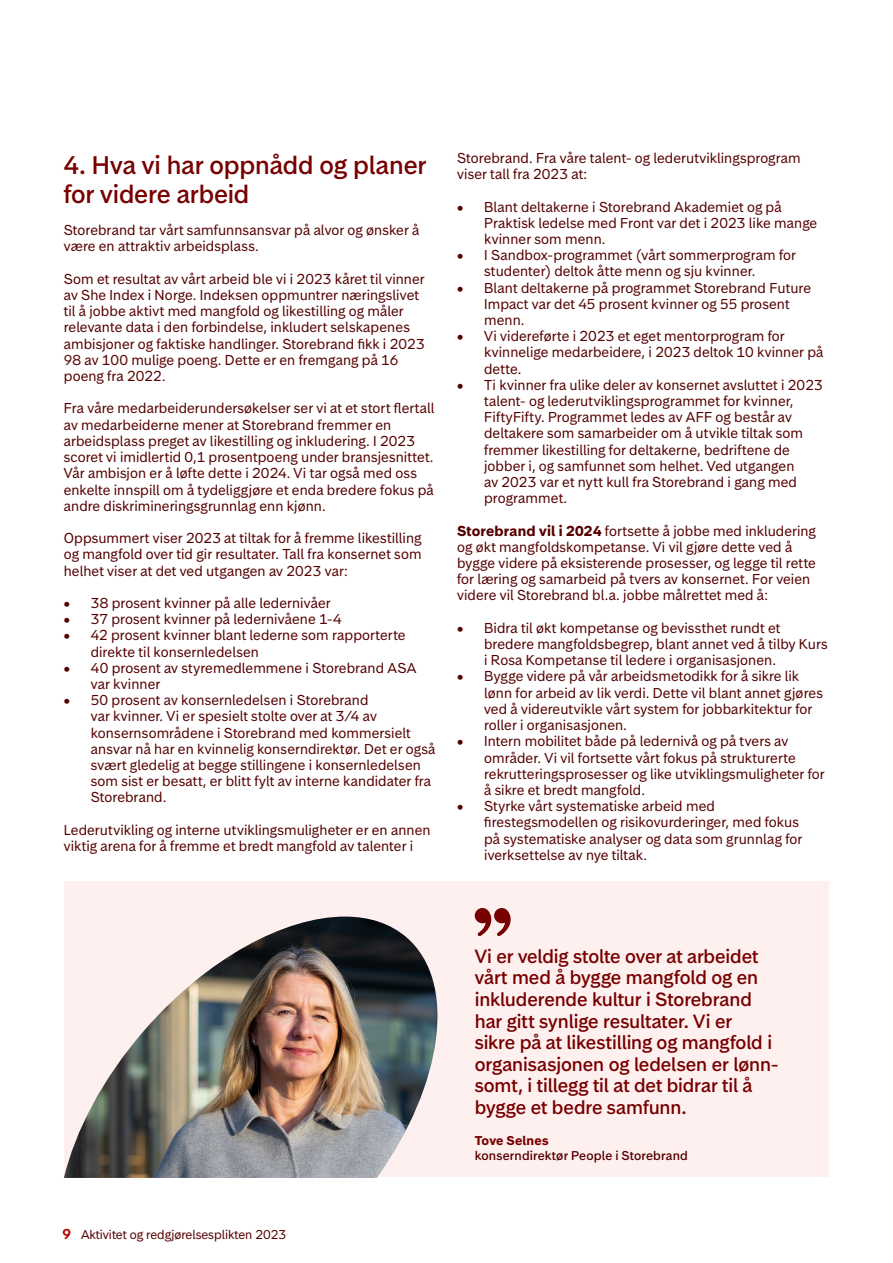
<style>
.page{position:relative;width:893px;height:1263px;background:#fff}
.page>*{position:absolute;margin:0;border:0;box-sizing:border-box;transform-origin:0 0}
.Intro_Ingress_dark_red_-_16pt{font:500 24px/28.8px "Storebrand Text";letter-spacing:-.005em;color:#700}
.Quote_dark_red_-_16pt{font:500 18px/21.6px "Storebrand Text";letter-spacing:-.005em;color:#700}
.Body_text_extra_dark_red_-_9pt{font:13.5px/16.2px "Storebrand Text";letter-spacing:.005em;color:#560000}
.t1{font:12px "Storebrand Text";color:#560000}
.Image_graph_captions_-_8pt{font:500 12px "Storebrand Text";letter-spacing:.01em;color:#560000}
.Name_person_quote_dark_red_-_8pt{font:700 12px "Storebrand Text";letter-spacing:.015em;color:#700}
.s1{font-weight:700}
.s2{font-weight:600;font-size:13.5px;color:#b20000}
</style>
<div class="page">
<div style="left:64px;top:882px;width:765px;height:295px;background:#fff0f0"></div>
<img style="left:64px;top:916px;width:374px;height:262px">
<svg style="left:475px;top:908px;width:36px;height:28px"></svg>
<p class="Intro_Ingress_dark_red_-_16pt" style="left:64px;top:150px;width:364px">4. Hva vi har oppnådd og planer for videre arbeid</p>
<p class="Body_text_extra_dark_red_-_9pt" style="left:64px;top:222px;width:357px">Storebrand tar vårt samfunnsansvar på alvor og ønsker å være en attraktiv arbeidsplass.</p>
<p class="Body_text_extra_dark_red_-_9pt" style="left:64px;top:271px;width:362px">Som et resultat av vårt arbeid ble vi i 2023 kåret til vinner av She Index i Norge. Indeksen oppmuntrer næringslivet til å jobbe aktivt med mangfold og likestilling og måler relevante data i den forbindelse, inkludert selskapenes ambisjoner og faktiske handlinger. Storebrand fikk i 2023<br>98 av 100 mulige poeng. Dette er en fremgang på 16 poeng fra 2022.</p>
<p class="Body_text_extra_dark_red_-_9pt" style="left:64px;top:400px;width:372px">Fra våre medarbeiderundersøkelser ser vi at et stort flertall av medarbeiderne mener at Storebrand fremmer en arbeidsplass preget av likestilling og inkludering. I 2023 scoret vi imidlertid 0,1 prosentpoeng under bransjesnittet.<br>Vår ambisjon er å løfte dette i 2024. Vi tar også med oss enkelte innspill om å tydeliggjøre et enda bredere fokus på andre diskrimineringsgrunnlag enn kjønn.</p>
<p class="Body_text_extra_dark_red_-_9pt" style="left:64px;top:530px;width:359px;text-align:justify">Oppsummert viser 2023 at tiltak for å fremme likestilling og mangfold over tid gir resultater. Tall fra konsernet som helhet viser at det ved utgangen av 2023 var:</p>
<p class="Body_text_extra_dark_red_-_9pt" style="left:64px;top:595px;width:268px">• 38 prosent kvinner på alle ledernivåer</p>
<p class="Body_text_extra_dark_red_-_9pt" style="left:64px;top:611px;width:279px">• 37 prosent kvinner på ledernivåene 1-4</p>
<p class="Body_text_extra_dark_red_-_9pt" style="left:91px;top:627px;width:316px;text-indent:-27px">• 42 prosent kvinner blant lederne som rapporterte direkte til konsernledelsen</p>
<p class="Body_text_extra_dark_red_-_9pt" style="left:91px;top:659px;width:327px;text-indent:-27px">• 40 prosent av styremedlemmene i Storebrand ASA var kvinner</p>
<p class="Body_text_extra_dark_red_-_9pt" style="left:91px;top:692px;width:346px;text-indent:-27px">• 50 prosent av konsernledelsen i Storebrand<br>var kvinner. Vi er spesielt stolte over at 3/4 av konsernsområdene i Storebrand med kommersielt ansvar nå har en kvinnelig konserndirektør. Det er også svært gledelig at begge stillingene i konsernledelsen som sist er besatt, er blitt fylt av interne kandidater fra Storebrand.</p>
<p class="Body_text_extra_dark_red_-_9pt" style="left:64px;top:821px;width:368px">Lederutvikling og interne utviklingsmuligheter er en annen viktig arena for å fremme et bredt mangfold av talenter i</p>
<p class="Body_text_extra_dark_red_-_9pt" style="left:457px;top:150px;width:345px">Storebrand. Fra våre talent- og lederutviklingsprogram viser tall fra 2023 at:</p>
<p class="Body_text_extra_dark_red_-_9pt" style="left:484px;top:198px;width:335px;text-indent:-27px">• Blant deltakerne i Storebrand Akademiet og på<br>Praktisk ledelse med Front var det i 2023 like mange kvinner som menn.</p>
<p class="Body_text_extra_dark_red_-_9pt" style="left:484px;top:247px;width:313px;text-indent:-27px">• I Sandbox-programmet (vårt sommerprogram for studenter) deltok åtte menn og sju kvinner.</p>
<p class="Body_text_extra_dark_red_-_9pt" style="left:484px;top:279px;width:328px;text-indent:-27px">• Blant deltakerne på programmet Storebrand Future<br>Impact var det 45 prosent kvinner og 55 prosent menn.</p>
<p class="Body_text_extra_dark_red_-_9pt" style="left:484px;top:328px;width:341px;text-indent:-27px">• Vi videreførte i 2023 et eget mentorprogram for kvinnelige medarbeidere, i 2023 deltok 10 kvinner på dette.</p>
<p class="Body_text_extra_dark_red_-_9pt" style="left:484px;top:377px;width:340px;text-indent:-27px">• Ti kvinner fra ulike deler av konsernet avsluttet i 2023 talent- og lederutviklingsprogrammet for kvinner, FiftyFifty. Programmet ledes av AFF og består av deltakere som samarbeider om å utvikle tiltak som fremmer likestilling for deltakerne, bedriftene de jobber i, og samfunnet som helhet. Ved utgangen<br>av 2023 var et nytt kull fra Storebrand i gang med programmet.</p>
<p class="Body_text_extra_dark_red_-_9pt" style="left:457px;top:522px;width:360px"><span class="s1">Storebrand vil i 2024</span> fortsette å jobbe med inkludering og økt mangfoldskompetanse. Vi vil gjøre dette ved å bygge videre på eksisterende prosesser, og legge til rette for læring og samarbeid på tvers av konsernet. For veien videre vil Storebrand bl.a. jobbe målrettet med å:</p>
<p class="Body_text_extra_dark_red_-_9pt" style="left:484px;top:620px;width:345px;text-indent:-27px">• Bidra til økt kompetanse og bevissthet rundt et bredere mangfoldsbegrep, blant annet ved å tilby Kurs i Rosa Kompetanse til ledere i organisasjonen.</p>
<p class="Body_text_extra_dark_red_-_9pt" style="left:484px;top:668px;width:340px;text-indent:-27px">• Bygge videre på vår arbeidsmetodikk for å sikre lik lønn for arbeid av lik verdi. Dette vil blant annet gjøres ved å videreutvikle vårt system for jobbarkitektur for roller i organisasjonen.</p>
<p class="Body_text_extra_dark_red_-_9pt" style="left:484px;top:733px;width:342px;text-indent:-27px">• Intern mobilitet både på ledernivå og på tvers av områder. Vi vil fortsette vårt fokus på strukturerte rekrutteringsprosesser og like utviklingsmuligheter for å sikre et bredt mangfold.</p>
<p class="Body_text_extra_dark_red_-_9pt" style="left:484px;top:798px;width:320px;text-indent:-27px">• Styrke vårt systematiske arbeid med firestegsmodellen og risikovurderinger, med fokus på systematiske analyser og data som grunnlag for iverksettelse av nye tiltak.</p>
<p class="t1" style="left:62px;top:1226px;width:225px"><span class="s2">9</span> Aktivitet og redgjørelsesplikten 2023</p>
<p class="Quote_dark_red_-_16pt" style="left:475px;top:945px;width:305px">Vi er veldig stolte over at arbeidet vårt med å bygge mangfold og en inkluderende kultur i Storebrand har gitt synlige resultater. Vi er<br>sikre på at likestilling og mangfold i organisasjonen og ledelsen er lønn&shy;somt, i tillegg til at det bidrar til å bygge et bedre samfunn.</p>
<p class="Name_person_quote_dark_red_-_8pt" style="left:475px;top:1132px;width:75px">Tove Selnes</p>
<p class="Image_graph_captions_-_8pt" style="left:475px;top:1147px;width:215px">konserndirektør People i Storebrand</p>
</div>
